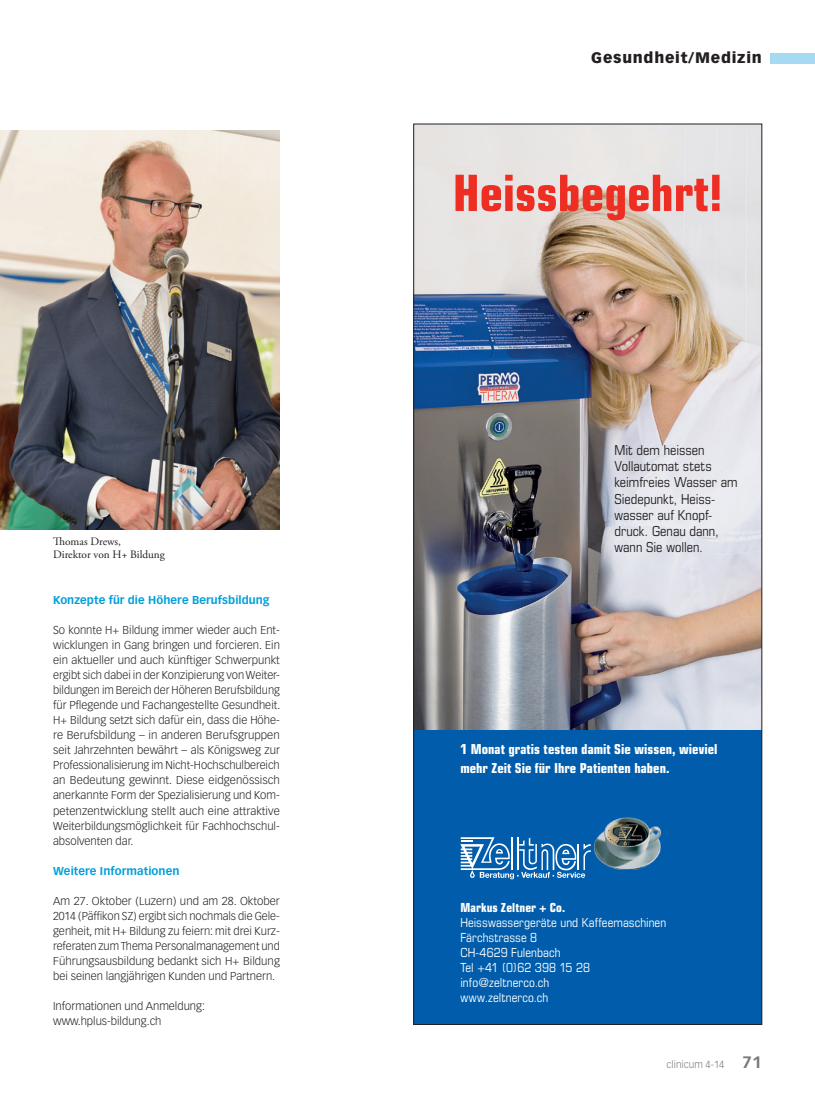
<style>
.page{position:relative;width:815px;height:1099px;background:#fff}
.page>*{position:absolute;margin:0;border:0;box-sizing:border-box;transform-origin:0 0}
.t1{font:700 condensed 50px "Eurostile";color:#ee2e22}
.t2{font:900 15px "Vectora LT Std";letter-spacing:.05em;color:#231f20}
.t3{font:condensed 13.75px/16.2px "Eurostile";color:#231f20}
.t4{font:700 condensed 13.75px/18.8px "Eurostile";color:#fff}
.t5{font:condensed 12.5px/15px "Eurostile";letter-spacing:.005em;color:#fff}
.t6{font:700 condensed 12.5px "Eurostile";letter-spacing:.01em;color:#fff}
.t7{font:300 11.25px/15px "Vectora LT Std";color:#231f20;text-align:justify}
.t8{font:700 11.25px "Vectora LT Std";letter-spacing:.005em;color:#009fda}
.t9{font:11.25px/13.5px "Adobe Garamond Pro";color:#231f20}
.t10{font:300 10px "Vectora LH";color:#76787b}
.s1{font-weight:700;font-size:16.25px}
</style>
<div class="page">
<div style="left:770px;top:53px;width:45px;height:10px;background:#a5daf2"></div>
<img style="left:0;top:130px;width:280px;height:399px">
<div style="left:414px;top:721px;width:348px;height:303px;background:#015dab"></div>
<img style="left:415px;top:126px;width:345px;height:603px">
<svg style="left:460px;top:837px;width:131px;height:42px"></svg>
<img style="left:595px;top:817px;width:66px;height:52px">
<p class="t9" style="left:53px;top:534px;width:113px">Thomas Drews,<br>Direktor von H+ Bildung</p>
<p class="t8" style="left:53px;top:593px;width:218px">Konzepte für die Höhere Berufsbildung</p>
<p class="t7" style="left:53px;top:623px;width:229px">So konnte H+ Bildung immer wieder auch Ent&shy;wicklungen in Gang bringen und forcieren. Ein ein aktueller und auch künftiger Schwerpunkt ergibt sich dabei in der Konzipierung von Weiter&shy;bildungen im Bereich der Höheren Berufsbildung für Pflegende und Fachangestellte Gesundheit.<br>H+ Bildung setzt sich dafür ein, dass die Höhe&shy;re Berufsbildung – in anderen Berufsgruppen seit Jahrzehnten bewährt – als Königsweg zur Professionalisierung im Nicht-Hochschulbereich an Bedeutung gewinnt. Diese eidgenössisch anerkannte Form der Spezialisierung und Kom&shy;petenzentwicklung stellt auch eine attraktive Weiterbildungsmöglichkeit für Fachhochschul&shy;absolventen dar.</p>
<p class="t8" style="left:53px;top:863px;width:128px">Weitere Informationen</p>
<p class="t7" style="left:53px;top:893px;width:228px">Am 27. Oktober (Luzern) und am 28. Oktober 2014 (Päffikon SZ) ergibt sich nochmals die Gele&shy;genheit, mit H+ Bildung zu feiern: mit drei Kurz&shy;referaten zum Thema Personalmanagement und Führungsausbildung bedankt sich H+ Bildung bei seinen langjährigen Kunden und Partnern.</p>
<p class="t7" style="left:53px;top:998px;width:153px">Informationen und Anmeldung: www.hplus-bildung.ch</p>
<h2 class="t2" style="left:591px;top:49px;width:172px">Gesundheit/Medizin</h2>
<h1 class="t1" style="left:453px;top:163px;width:271px">Heissbegehrt!</h1>
<p class="t3" style="left:614px;top:441px;width:125px">Mit dem heissen<br>Vollautomat stets keimfreies Wasser am<br>Siedepunkt, Heiss&shy;wasser auf Knopf&shy;druck. Genau dann, wann Sie wollen.</p>
<p class="t4" style="left:460px;top:739px;width:259px">1 Monat gratis testen damit Sie wissen, wieviel mehr Zeit Sie für Ihre Patienten haben.</p>
<p class="t6" style="left:460px;top:899px;width:106px">Markus Zeltner + Co.</p>
<p class="t5" style="left:460px;top:914px;width:207px">Heisswassergeräte und Kaffeemaschinen<br>Färchstrasse 8<br>CH-4629 Fulenbach<br>Tel +41 (0)62 398 15 28 info@zeltnerco.ch<br>www.zeltnerco.ch</p>
<p class="t10" style="left:667px;top:1058px;width:97px">clinicum 4-14 <span class="s1">71</span></p>
</div>
